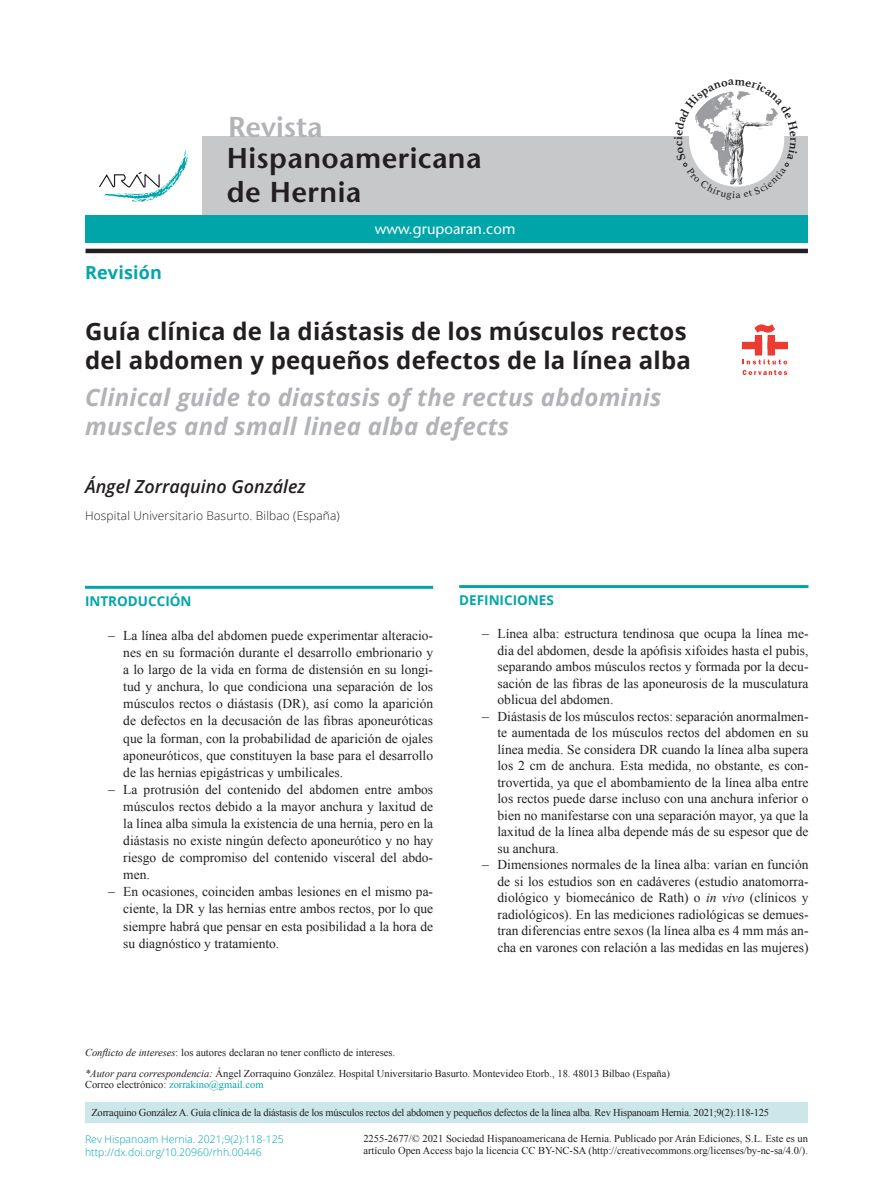
<style>
.page{position:relative;width:893px;height:1191px;background:#fff}
.page>*{position:absolute;margin:0;border:0;box-sizing:border-box;transform-origin:0 0}
.t1{font:600 28.65px/34.3px "Stone Sans Std";letter-spacing:.015em;color:#231f20}
.t2{font:600 28.65px "Stone Sans Std";color:#b2b3b7}
._00_Titulo{font:700 24px/28.8px "Open Sans";letter-spacing:.01em;color:#231f20}
._00_Titulo_ingles{font:italic 700 24px/28.8px "Open Sans";letter-spacing:.01em;color:#b2b3b7}
._00_Autores{font:italic 600 18px "Open Sans";color:#231f20}
.t3{font:700 18px "Open Sans";letter-spacing:.01em;color:#00a5aa}
.t4{font:500 15px "Stone Sans Std";color:#fff}
.t5{font:13.5px/16.5px "Times New Roman";color:#231f20;text-align:justify}
._02_Ladillo_1{font:700 13.5px "Open Sans";color:#00a5aa}
._00_Cargos{font:300 12px "Open Sans";letter-spacing:.01em;color:#231f20}
._01_Resumen{font:10.5px "Times New Roman";color:#231f20}
._00_Autores-2{font:10.5px/12px "Times New Roman";color:#231f20}
._00_Autores-3{font:10.5px "Times New Roman";letter-spacing:-.02em;color:#231f20}
.t6{font:300 10.5px/12.6px "Open Sans";color:#00a5aa}
._01_Resumen-2{font:10.5px "Times New Roman";color:#00a5aa}
.s1{font-style:italic}
.s2{color:#231f20}
</style>
<div class="page">
<div style="left:202px;top:137px;width:606px;height:78px;background:#c7c8ca"></div>
<div style="left:86px;top:215px;width:722px;height:27px;background:#00a5aa"></div>
<svg style="left:99px;top:150px;width:89px;height:52px"></svg>
<hr style="left:86px;top:249px;width:722px;height:4px;background:#231f20">
<div style="left:742px;top:342px;width:20px;height:7px;background:#ee3b32"></div>
<div style="left:768px;top:342px;width:19px;height:7px;background:#ee3b32"></div>
<div style="left:755px;top:336px;width:7px;height:19px;background:#ee3b32"></div>
<div style="left:768px;top:336px;width:6px;height:19px;background:#ee3b32"></div>
<svg style="left:755px;top:325px;width:19px;height:7px"></svg>
<svg style="left:742px;top:359px;width:45px;height:5px"></svg>
<svg style="left:742px;top:370px;width:45px;height:5px"></svg>
<div style="left:85px;top:1102px;width:723px;height:20px;background:#cce7e9"></div>
<hr style="left:85px;top:586px;width:348px;height:3px;background:#00a5aa">
<hr style="left:459px;top:585px;width:349px;height:3px;background:#00a5aa">
<svg style="left:674px;top:91px;width:124px;height:96px"></svg>
<p class="t3" style="left:85px;top:259px;width:78px">Revisión</p>
<p class="t2" style="left:228px;top:110px;width:96px">Revista</p>
<p class="t1" style="left:227px;top:140px;width:256px">Hispanoamericana de Hernia</p>
<p class="t4" style="left:375px;top:220px;width:142px">www.grupoaran.com</p>
<p class="_00_Titulo" style="left:85px;top:316px;width:608px">Guía clínica de la diástasis de los músculos rectos del abdomen y pequeños defectos de la línea alba</p>
<p class="_00_Titulo_ingles" style="left:85px;top:382px;width:578px">Clinical guide to diastasis of the rectus abdominis muscles and small linea alba defects</p>
<p class="_00_Autores" style="left:85px;top:474px;width:222px">Ángel Zorraquino González</p>
<p class="_00_Cargos" style="left:85px;top:508px;width:256px">Hospital Universitario Basurto. Bilbao (España)</p>
<p class="_02_Ladillo_1" style="left:85px;top:591px;width:108px">INTRODUCCIÓN</p>
<p class="t5" style="left:123px;top:626px;width:311px;line-height:17.1px;text-indent:-15px">– La línea alba del abdomen puede experimentar alteracio&shy;nes en su formación durante el desarrollo embrionario y a lo largo de la vida en forma de distensión en su longi&shy;tud y anchura, lo que condiciona una separación de los músculos rectos o diástasis (DR), así como la aparición de defectos en la decusación de las fibras aponeuróticas que la forman, con la probabilidad de aparición de ojales aponeuróticos, que constituyen la base para el desarrollo de las hernias epigástricas y umbilicales.</p>
<p class="t5" style="left:123px;top:780px;width:311px;line-height:17.1px;text-indent:-15px">– La protrusión del contenido del abdomen entre ambos músculos rectos debido a la mayor anchura y laxitud de la línea alba simula la existencia de una hernia, pero en la diástasis no existe ningún defecto aponeurótico y no hay riesgo de compromiso del contenido visceral del abdo&shy;men.</p>
<p class="t5" style="left:123px;top:883px;width:311px;line-height:17.1px;text-indent:-15px">– En ocasiones, coinciden ambas lesiones en el mismo pa&shy;ciente, la DR y las hernias entre ambos rectos, por lo que siempre habrá que pensar en esta posibilidad a la hora de su diagnóstico y tratamiento.</p>
<p class="_02_Ladillo_1" style="left:459px;top:590px;width:96px">DEFINICIONES</p>
<p class="t5" style="left:497px;top:625px;width:312px;text-indent:-15px">– Línea alba: estructura tendinosa que ocupa la línea me&shy;dia del abdomen, desde la apófisis xifoides hasta el pubis, separando ambos músculos rectos y formada por la decu&shy;sación de las fibras de las aponeurosis de la musculatura oblicua del abdomen.</p>
<p class="t5" style="left:497px;top:707px;width:312px;text-indent:-15px">– Diástasis de los músculos rectos: separación anormalmen&shy;te aumentada de los músculos rectos del abdomen en su línea media. Se considera DR cuando la línea alba supera los 2 cm de anchura. Esta medida, no obstante, es con&shy;trovertida, ya que el abombamiento de la línea alba entre los rectos puede darse incluso con una anchura inferior o bien no manifestarse con una separación mayor, ya que la laxitud de la línea alba depende más de su espesor que de su anchura.</p>
<p class="t5" style="left:497px;top:856px;width:313px;text-indent:-15px">– Dimensiones normales de la línea alba: varían en función de si los estudios son en cadáveres (estudio anatomorra&shy;diológico y biomecánico de Rath) o <span class="s1">in vivo</span> (clínicos y radiológicos). En las mediciones radiológicas se demues&shy;tran diferencias entre sexos (la línea alba es 4 mm más an&shy;cha en varones con relación a las medidas en las mujeres)</p>
<p class="_01_Resumen" style="left:85px;top:1045px;width:312px"><span class="s1">Conflicto de intereses</span>: los autores declaran no tener conflicto de intereses.</p>
<p class="_01_Resumen" style="left:85px;top:1066px;width:586px"><span class="s1">*Autor para correspondencia:</span> Ángel Zorraquino González. Hospital Universitario Basurto. Montevideo Etorb., 18. 48013 Bilbao (España)</p>
<p class="_01_Resumen-2" style="left:85px;top:1077px;width:180px"><span class="s2">Correo electrónico:</span> zorrakino@gmail.com</p>
<p class="_00_Autores-3" style="left:91px;top:1105px;width:679px">Zorraquino González A. Guía clínica de la diástasis de los músculos rectos del abdomen y pequeños defectos de la línea alba. Rev Hispanoam Hernia. 2021;9(2):118-125</p>
<p class="t6" style="left:85px;top:1132px;width:200px">Rev Hispanoam Hernia. 2021;9(2):118-125 http://dx.doi.org/10.20960/rhh.00446</p>
<p class="_00_Autores-2" style="left:363px;top:1132px;width:446px">2255-2677/© 2021 Sociedad Hispanoamericana de Hernia. Publicado por Arán Ediciones, S.L. Este es un artículo Open Access bajo la licencia CC BY-NC-SA (http://creativecommons.org/licenses/by-nc-sa/4.0/).</p>
</div>
